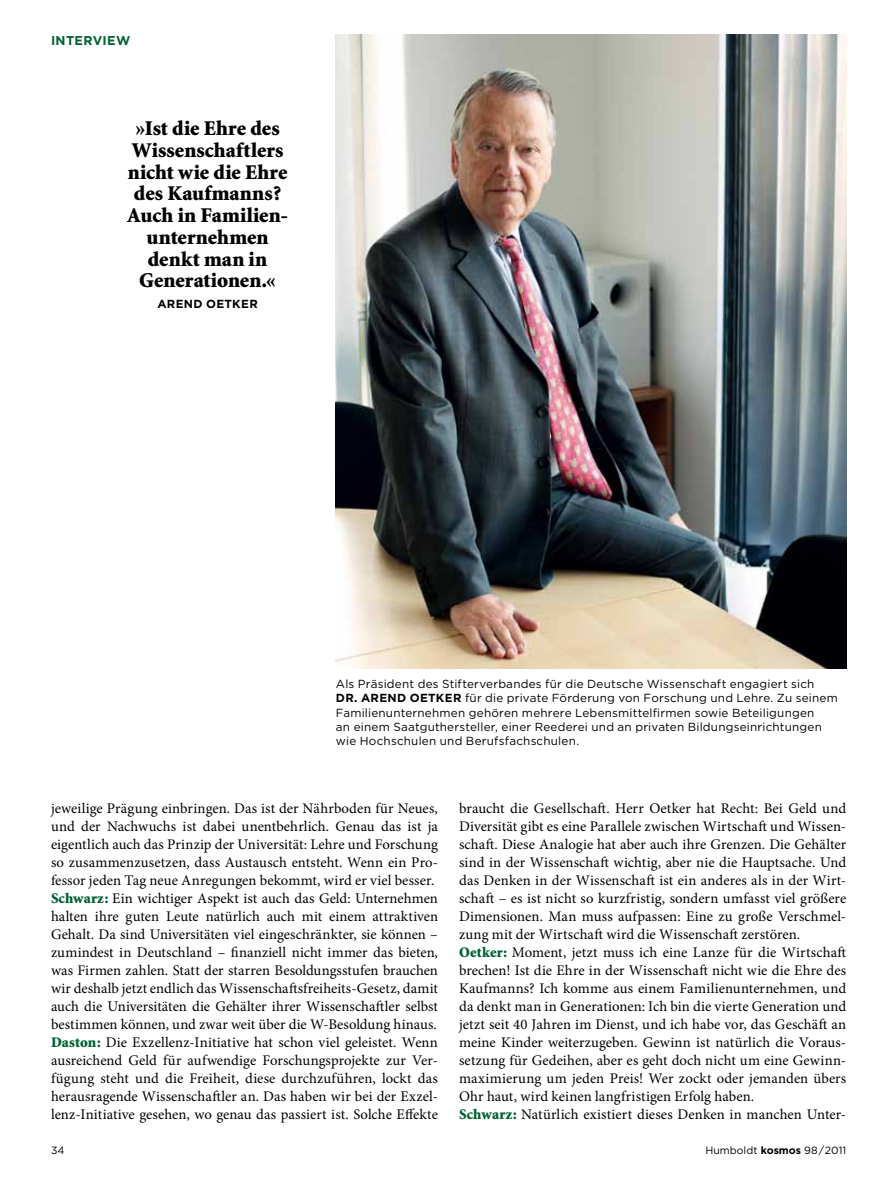
<style>
.page{position:relative;width:893px;height:1191px;background:#fff}
.page>*{position:absolute;margin:0;border:0;box-sizing:border-box;transform-origin:0 0}
.t1{font:900 21px/21.8px "Minion";color:#000;text-align:center}
.t2{font:14.7px/18px "Minion Pro";letter-spacing:.005em;color:#000}
.t3{font:700 12.75px "Gotham";letter-spacing:.025em;color:#006232}
.t4{font:11.7px/14.2px "Gotham";letter-spacing:.015em;color:#000}
.t5{font:700 11.7px "Gotham";letter-spacing:.03em;color:#000}
.t6{font:10.5px "Gotham";color:#000}
.s1{font-weight:700}
.s2{font-family:"Minion";font-weight:900;color:#006232}
</style>
<div class="page">
<img style="left:336px;top:35px;width:510px;height:634px">
<p class="t3" style="left:51px;top:33px;width:81px">INTERVIEW</p>
<h1 class="t1" style="left:127px;top:118px;width:162px">»Ist die Ehre des<br>Wissenschaftlers nicht wie die Ehre des Kaufmanns?<br>Auch in Familien&shy;unternehmen denkt man in<br>Generationen.«</h1>
<p class="t5" style="left:157px;top:297px;width:102px">AREND OETKER</p>
<p class="t4" style="left:336px;top:676px;width:503px">Als Präsident des Stifterverbandes für die Deutsche Wissenschaft engagiert sich <span class="s1">DR. AREND OETKER</span> für die private Förderung von Forschung und Lehre. Zu seinem Familienunternehmen gehören mehrere Lebensmittelfirmen sowie Beteiligungen<br>an einem Saatguthersteller, einer Reederei und an privaten Bildungseinrichtungen wie Hochschulen und Berufsfachschulen.</p>
<p class="t2" style="left:51px;top:799px;width:389px">jeweilige Prägung einbringen. Das ist der Nährboden für Neues, und der Nachwuchs ist dabei unentbehrlich. Genau das ist ja eigentlich auch das Prinzip der Universität: Lehre und Forschung so zusammenzusetzen, dass Austausch entsteht. Wenn ein Pro&shy;fessor jeden Tag neue Anregungen bekommt, wird er viel besser.<br><span class="s2">Schwarz:</span> Ein wichtiger Aspekt ist auch das Geld: Unternehmen halten ihre guten Leute natürlich auch mit einem attraktiven Gehalt. Da sind Universitäten viel eingeschränkter, sie können – zumindest in Deutschland – finanziell nicht immer das bieten, was Firmen zahlen. Statt der starren Besoldungsstufen brauchen wir deshalb jetzt endlich das Wissenschaftsfreiheits-Gesetz, damit auch die Universitäten die Gehälter ihrer Wissenschaftler selbst bestimmen können, und zwar weit über die W-Besoldung hinaus.<br><span class="s2">Daston:</span> Die Exzellenz-Initiative hat schon viel geleistet. Wenn ausreichend Geld für aufwendige Forschungsprojekte zur Ver&shy;fügung steht und die Freiheit, diese durchzuführen, lockt das herausragende Wissenschaftler an. Das haben wir bei der Exzel&shy;lenz-Initiative gesehen, wo genau das passiert ist. Solche Effekte</p>
<p class="t6" style="left:51px;top:1144px;width:15px">34</p>
<p class="t2" style="left:459px;top:799px;width:389px">braucht die Gesellschaft. Herr Oetker hat Recht: Bei Geld und Diversität gibt es eine Parallele zwischen Wirtschaft und Wissen&shy;schaft. Diese Analogie hat aber auch ihre Grenzen. Die Gehälter sind in der Wissenschaft wichtig, aber nie die Hauptsache. Und das Denken in der Wissenschaft ist ein anderes als in der Wirt&shy;schaft – es ist nicht so kurzfristig, sondern umfasst viel größere Dimensionen. Man muss aufpassen: Eine zu große Verschmel&shy;zung mit der Wirtschaft wird die Wissenschaft zerstören.<br><span class="s2">Oetker:</span> Moment, jetzt muss ich eine Lanze für die Wirtschaft brechen! Ist die Ehre in der Wissenschaft nicht wie die Ehre des Kaufmanns? Ich komme aus einem Familienunternehmen, und da denkt man in Generationen: Ich bin die vierte Generation und jetzt seit 40 Jahren im Dienst, und ich habe vor, das Geschäft an meine Kinder weiterzugeben. Gewinn ist natürlich die Voraus&shy;setzung für Gedeihen, aber es geht doch nicht um eine Gewinn&shy;maximierung um jeden Preis! Wer zockt oder jemanden übers Ohr haut, wird keinen langfristigen Erfolg haben.<br><span class="s2">Schwarz:</span> Natürlich existiert dieses Denken in manchen Unter-</p>
<p class="t6" style="left:705px;top:1144px;width:142px">Humboldt <span class="s1">KOSMOS</span> 98/2011</p>
</div>
